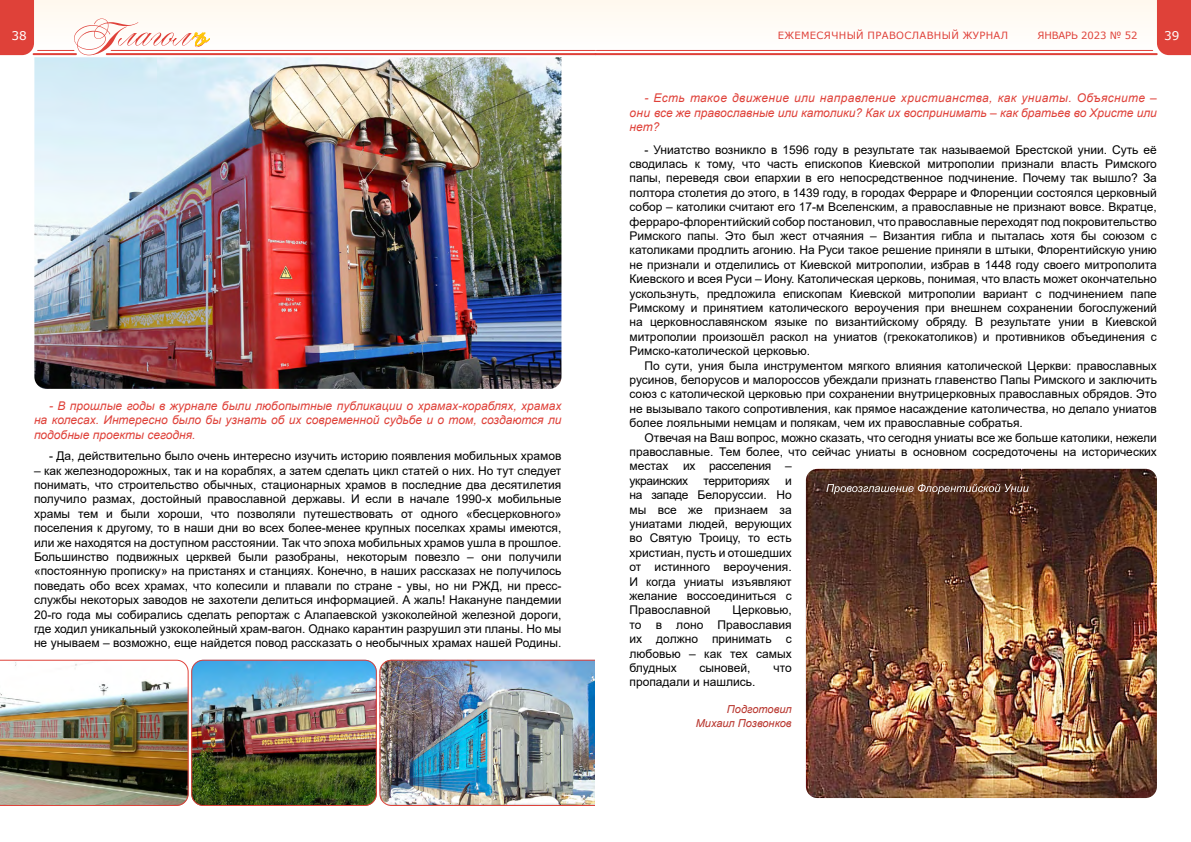
<style>
.page{position:relative;width:1191px;height:842px;background:#fff}
.page>*{position:absolute;margin:0;border:0;box-sizing:border-box;transform-origin:0 0}
.t1{font:12px/14.4px "Arial";color:#000;text-align:justify}
.t2{font:italic 12px/14.4px "Arial";color:#df4139;text-align:justify}
.t3{font:12px "Arial";letter-spacing:-.03em;color:#000}
.t4{font:12px "Verdana";color:#fff}
.t5{font:italic 11px/14.4px "Arial";color:#b8352d;text-align:right}
.t6{font:10px "Verdana";letter-spacing:.035em;color:#df4139}
.t7{font:10px "Verdana";letter-spacing:-.01em;color:#df4139}
</style>
<div class="page">
<div style="left:0;top:0;width:1191px;height:50px;background:#fffbf4"></div>
<div style="left:771px;top:22px;width:244px;height:24px;background:#fff"></div>
<div style="left:0;top:0;width:34px;height:55px;background:#df4139"></div>
<div style="left:1157px;top:0;width:34px;height:55px;background:#df4139"></div>
<hr style="left:107px;top:53px;width:488px;height:2px;background:#df4139">
<hr style="left:34px;top:53px;width:42px;height:2px;background:#df4139">
<hr style="left:38px;top:50px;width:36px;height:1px;background:#df4139">
<hr style="left:111px;top:50px;width:484px;height:1px;background:#df4139">
<hr style="left:595px;top:53px;width:561px;height:2px;background:#df4139">
<hr style="left:596px;top:50px;width:556px;height:1px;background:#df4139">
<svg style="left:74px;top:19px;width:136px;height:36px"></svg>
<img style="left:34px;top:57px;width:527px;height:332px">
<img style="left:379px;top:659px;width:216px;height:147px">
<img style="left:192px;top:660px;width:184px;height:144px">
<div style="left:191px;top:660px;width:186px;height:146px;border:1px solid #df4139;border-radius:12px"></div>
<img style="left:0;top:659px;width:189px;height:147px">
<img style="left:806px;top:469px;width:351px;height:329px">
<svg style="left:826px;top:484px;width:202px;height:10px;background:#785c51"></svg>
<p class="t4" style="left:12px;top:27px;width:17px">38</p>
<p class="t6" style="left:777px;top:28px;width:232px">ЕЖЕМЕСЯЧНЫЙ ПРАВОСЛАВНЫЙ ЖУРНАЛ</p>
<p class="t7" style="left:1037px;top:28px;width:102px">ЯНВАРЬ 2023 № 52</p>
<p class="t4" style="left:1164px;top:27px;width:17px">39</p>
<p class="t2" style="left:34px;top:399px;width:529px;text-indent:15px">- В прошлые годы в журнале были любопытные публикации о храмах-кораблях, храмах на колесах. Интересно было бы узнать об их современной судьбе и о том, создаются ли подобные проекты сегодня.</p>
<p class="t1" style="left:49px;top:449px;width:514px">- Да, действительно было очень интересно изучить историю появления мобильных храмов</p>
<p class="t1" style="left:34px;top:463px;width:529px">– как железнодорожных, так и на кораблях, а затем сделать цикл статей о них. Но тут следует понимать, что строительство обычных, стационарных храмов в последние два десятилетия получило размах, достойный православной державы. И если в начале 1990-х мобильные храмы тем и были хороши, что позволяли путешествовать от одного «бесцерковного» поселения к другому, то в наши дни во всех более-менее крупных поселках храмы имеются, или же находятся на доступном расстоянии. Так что эпоха мобильных храмов ушла в прошлое.<br>Большинство подвижных церквей были разобраны, некоторым повезло – они получили «постоянную прописку» на пристанях и станциях. Конечно, в наших рассказах не получилось поведать обо всех храмах, что колесили и плавали по стране - увы, но ни РЖД, ни пресс&shy;службы некоторых заводов не захотели делиться информацией. А жаль! Накануне пандемии 20-го года мы собирались сделать репортаж с Алапаевской узкоколейной железной дороги, где ходил уникальный узкоколейный храм-вагон. Однако карантин разрушил эти планы. Но мы не унываем – возможно, еще найдется повод рассказать о необычных храмах нашей Родины.</p>
<p class="t2" style="left:629px;top:91px;width:529px;text-indent:15px">- Есть такое движение или направление христианства, как униаты. Объясните – они все же православные или католики? Как их воспринимать – как братьев во Христе или нет?</p>
<p class="t1" style="left:629px;top:142px;width:529px;text-indent:15px">- Униатство возникло в 1596 году в результате так называемой Брестской унии. Суть её сводилась к тому, что часть епископов Киевской митрополии признали власть Римского папы, переведя свои епархии в его непосредственное подчинение. Почему так вышло? За полтора столетия до этого, в 1439 году, в городах Ферраре и Флоренции состоялся церковный собор – католики считают его 17-м Вселенским, а православные не признают вовсе. Вкратце, ферраро-флорентийский собор постановил, что православные переходят под покровительство Римского папы. Это был жест отчаяния – Византия гибла и пыталась хотя бы союзом с католиками продлить агонию. На Руси такое решение приняли в штыки, Флорентийскую унию не признали и отделились от Киевской митрополии, избрав в 1448 году своего митрополита Киевского и всея Руси – Иону. Католическая церковь, понимая, что власть может окончательно ускользнуть, предложила епископам Киевской митрополии вариант с подчинением папе Римскому и принятием католического вероучения при внешнем сохранении богослужений на церковнославянском языке по византийскому обряду. В результате унии в Киевской митрополии произошёл раскол на униатов (грекокатоликов) и противников объединения с Римско-католической церковью.</p>
<p class="t1" style="left:629px;top:358px;width:529px;text-indent:15px">По сути, уния была инструментом мягкого влияния католической Церкви: православных русинов, белорусов и малороссов убеждали признать главенство Папы Римского и заключить союз с католической церковью при сохранении внутрицерковных православных обрядов. Это не вызывало такого сопротивления, как прямое насаждение католичества, но делало униатов более лояльными немцам и полякам, чем их православные собратья.</p>
<p class="t1" style="left:629px;top:430px;width:529px;text-align:left;text-indent:15px">Отвечая на Ваш вопрос, можно сказать, что сегодня униаты все же больше католики, нежели православные. Тем более, что сейчас униаты в основном сосредоточены на исторических местах их расселения –<br>украинских</p>
<p class="t3" style="left:703px;top:472px;width:68px">территориях</p>
<p class="t1" style="left:629px;top:473px;width:164px;text-indent:155px">и на западе Белоруссии. Но мы все же признаем за униатами людей, верующих во Святую Троицу, то есть христиан, пусть и отошедших от истинного вероучения.<br>И когда униаты изъявляют желание воссоединиться с Православной</p>
<p class="t1" style="left:629px;top:603px;width:164px;text-indent:103px">Церковью, то в лоно Православия их должно принимать с любовью – как тех самых блудных</p>
<p class="t1" style="left:699px;top:660px;width:52px">сыновей,</p>
<p class="t1" style="left:773px;top:660px;width:20px">что</p>
<p class="t1" style="left:629px;top:675px;width:127px">пропадали и нашлись.</p>
<p class="t5" style="left:695px;top:702px;width:97px">Подготовил<br>Михаил Позвонков</p>
</div>
